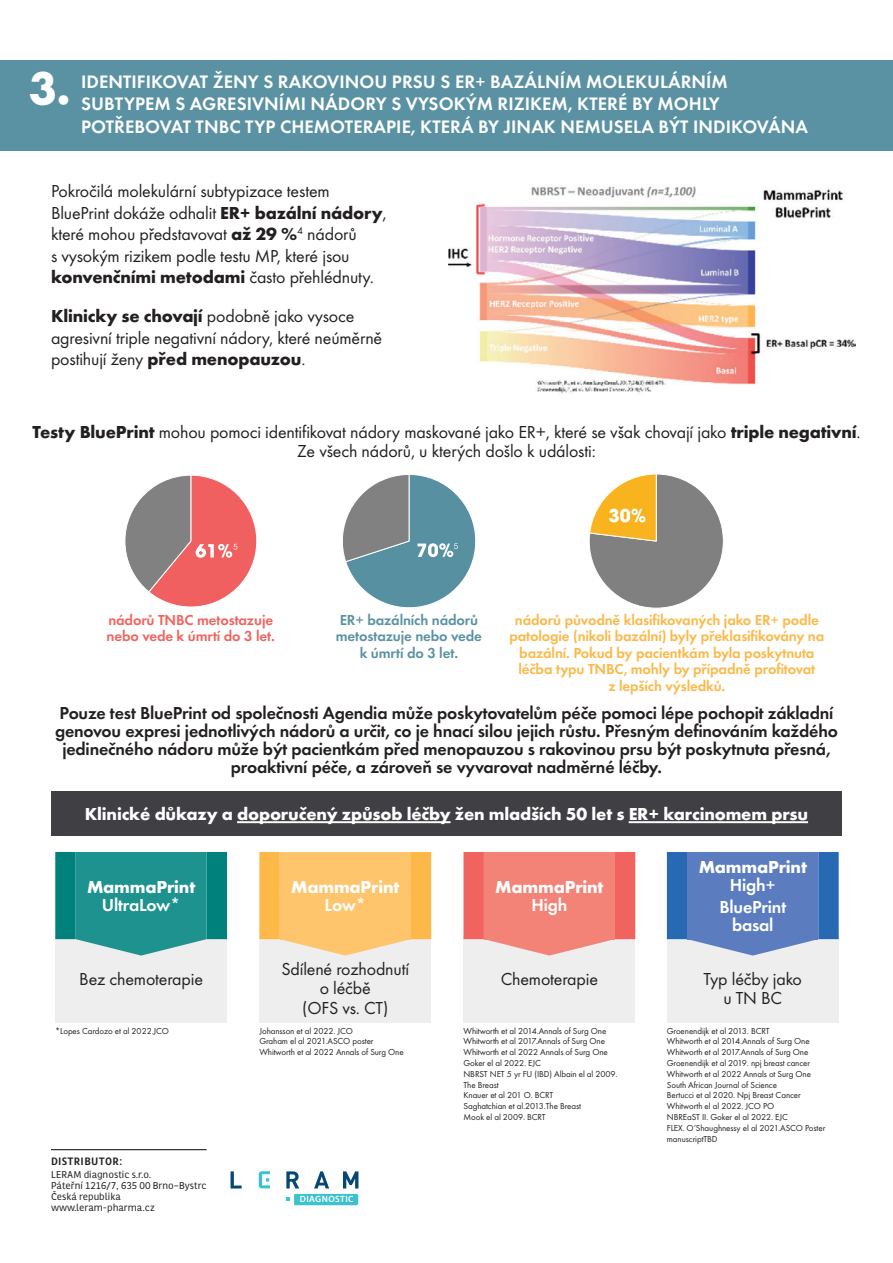
<style>
.page{position:relative;width:893px;height:1263px;background:#fff}
.page>*{position:absolute;margin:0;border:0;box-sizing:border-box;transform-origin:0 0}
.t1{font:700 46.95px "Futura TOT";color:#fff}
.t2{font:600 18.75px/22.5px "Futura TOT";letter-spacing:.005em;color:#fff}
.t3{font:18px/21.6px "Futura TOT";letter-spacing:-.01em;color:#231f20;text-align:center}
.t4{font:600 18px/18px "Futura TOT";letter-spacing:-.01em;color:#231f20;text-align:center}
.t5{font:700 18px "Futura TOT";letter-spacing:-.01em;color:#fff}
.t6{font:600 18px/22.2px "Futura TOT";letter-spacing:-.01em;color:#fff;text-align:center}
.t7{font:600 15px/16.5px "Futura TOT";letter-spacing:-.01em;color:#fcb848;text-align:center}
.t8{font:600 15px/16.5px "Futura TOT";letter-spacing:-.01em;color:#5a92a3;text-align:center}
.t9{font:600 15px/16.5px "Futura TOT";letter-spacing:-.01em;color:#f1635f}
.t10{font:700 10.05px "Multi Text";letter-spacing:.04em;color:#231f20}
.t11{font:9.3px/11.1px "Multi Text";color:#231f20}
.t12{font:600 9.15px "Myriad Pro";letter-spacing:.04em;color:#fff}
.t13{font:9px/10.8px "Futura TOT";letter-spacing:-.01em;color:#231f20}
.s1{font-weight:700}
</style>
<div class="page">
<div style="left:0;top:60px;width:893px;height:91px;background:#5a92a3"></div>
<svg style="left:125px;top:475px;width:132px;height:132px"></svg>
<svg style="left:343px;top:474px;width:133px;height:134px"></svg>
<svg style="left:589px;top:474px;width:134px;height:134px"></svg>
<div style="left:51px;top:792px;width:791px;height:44px;background:#3f3f44"></div>
<hr style="left:237px;top:821px;width:214px;height:2px;background:#fff">
<hr style="left:629px;top:821px;width:179px;height:2px;background:#fff">
<div style="left:55px;top:935px;width:172px;height:87px;background:#eeeeef"></div>
<svg style="left:55px;top:852px;width:172px;height:103px;background:#2d9895"></svg>
<div style="left:259px;top:935px;width:172px;height:87px;background:#eeeeef"></div>
<svg style="left:259px;top:852px;width:172px;height:103px"></svg>
<div style="left:280px;top:852px;width:131px;height:87px;background:#fec56d"></div>
<div style="left:463px;top:935px;width:172px;height:87px;background:#eeeeef"></div>
<svg style="left:463px;top:852px;width:172px;height:103px"></svg>
<div style="left:667px;top:935px;width:172px;height:87px;background:#eeeeef"></div>
<svg style="left:667px;top:852px;width:172px;height:103px"></svg>
<div style="left:687px;top:852px;width:131px;height:87px;background:#5b7dbf"></div>
<div style="left:484px;top:852px;width:131px;height:87px;background:#f48377"></div>
<img style="left:448px;top:186px;width:407px;height:207px">
<hr style="left:51px;top:1149px;width:156px;height:1px;background:#231f20">
<svg style="left:231px;top:1171px;width:11px;height:17px"></svg>
<svg style="left:259px;top:1171px;width:11px;height:17px"></svg>
<svg style="left:286px;top:1171px;width:13px;height:17px"></svg>
<svg style="left:314px;top:1171px;width:15px;height:17px"></svg>
<svg style="left:343px;top:1171px;width:15px;height:17px"></svg>
<svg style="left:286px;top:1194px;width:72px;height:11px"></svg>
<h1 class="t1" style="left:29px;top:59px;width:43px">3.</h1>
<h2 class="t2" style="left:81px;top:70px;width:728px">IDENTIFIKOVAT ŽENY S RAKOVINOU PRSU S ER+ BAZÁLNÍM MOLEKULÁRNÍM<br>SUBTYPEM S AGRESIVNÍMI NÁDORY S VYSOKÝM RIZIKEM, KTERÉ BY MOHLY<br>POTŘEBOVAT TNBC TYP CHEMOTERAPIE, KTERÁ BY JINAK NEMUSELA BÝT INDIKOVÁNA</h2>
<h3 class="t3" style="left:51px;top:180px;width:337px;text-align:left">Pokročilá molekulární subtypizace testem BluePrint dokáže odhalit <span class="s1">ER+ bazální nádory</span>, které mohou představovat <span class="s1">až 29 %</span><sup>4</sup> nádorů<br>s vysokým rizikem podle testu MP, které jsou <span class="s1">konvenčními metodami</span> často přehlédnuty.</h3>
<h3 class="t3" style="left:51px;top:305px;width:333px;text-align:left"><span class="s1">Klinicky se chovají</span> podobně jako vysoce agresivní triple negativní nádory, které neúměrně postihují ženy <span class="s1">před menopauzou</span>.</h3>
<h3 class="t3" style="left:32px;top:422px;width:830px;line-height:19.5px"><span class="s1">Testy BluePrint</span> mohou pomoci identifikovat nádory maskované jako ER+, které se však chovají jako <span class="s1">triple negativní</span>.<br>Ze všech nádorů, u kterých došlo k události:</h3>
<h3 class="t9" style="left:107px;top:611px;width:170px">nádorů TNBC metostazuje nebo vede k úmrtí do 3 let.</h3>
<h3 class="t8" style="left:336px;top:611px;width:148px">ER+ bazálních nádorů metostazuje nebo vede k úmrtí do 3 let.</h3>
<h3 class="t7" style="left:509px;top:611px;width:316px">nádorů původně klasifikovaných jako ER+ podle patologie (nikoli bazální) byly překlasifikovány na bazální. Pokud by pacientkám byla poskytnuta léčba typu TNBC, mohly by případně profitovat<br>z lepších výsledků.</h3>
<p class="t4" style="left:55px;top:704px;width:784px">Pouze test BluePrint od společnosti Agendia může poskytovatelům péče pomoci lépe pochopit základní genovou expresi jednotlivých nádorů a určit, co je hnací silou jejich růstu. Přesným definováním každého jedinečného nádoru může být pacientkám před menopauzou s rakovinou prsu být poskytnuta přesná, proaktivní péče, a zároveň se vyvarovat nadměrné léčby.</p>
<h3 class="t5" style="left:85px;top:803px;width:725px">Klinické důkazy a doporučený způsob léčby žen mladších 50 let s ER+ karcinomem prsu</h3>
<h3 class="t5" style="left:87px;top:876px;width:110px">MammaPrint</h3>
<h3 class="t6" style="left:102px;top:894px;width:80px">UltraLow*</h3>
<h3 class="t3" style="left:79px;top:968px;width:125px">Bez chemoterapie</h3>
<p class="t13" style="left:55px;top:1025px;width:115px">*Lopes Cardozo et al 2022.JCO</p>
<p class="t10" style="left:51px;top:1153px;width:73px">DISTRIBUTOR:</p>
<p class="t11" style="left:51px;top:1167px;width:157px">LERAM diagnostic s.r.o.<br>Páteřní 1216/7, 635 00 Brno–Bystrc<br>Česká republika www.leram‑pharma.cz</p>
<h3 class="t5" style="left:291px;top:876px;width:110px">MammaPrint</h3>
<h3 class="t6" style="left:325px;top:894px;width:43px">Low*</h3>
<h3 class="t3" style="left:281px;top:959px;width:129px;line-height:19.5px">Sdílené rozhodnutí o léčbě<br>(OFS vs. CT)</h3>
<p class="t13" style="left:259px;top:1025px;width:146px">Johansson et al 2022. JCO<br>Graham el al 2021.ASCO poster<br>Whitworth et al 2022 Annals of Surg One</p>
<p class="t12" style="left:300px;top:1194px;width:55px">DIAGNOSTIC</p>
<h3 class="t5" style="left:495px;top:876px;width:110px">MammaPrint</h3>
<h3 class="t6" style="left:531px;top:894px;width:37px">High</h3>
<h3 class="t3" style="left:501px;top:968px;width:99px">Chemoterapie</h3>
<p class="t13" style="left:463px;top:1025px;width:156px">Whitworth et al 2014.Annals of Surg One<br>Whitworth et al 2017.Annals of Surg One<br>Whitworth et al 2022 Annals of Surg One<br>Goker el al 2022. EJC<br>NBRST NET 5 yr FU (IBD) Albain el al 2009.<br>The Breast<br>Knauer et al 201 O. BCRT<br>Saghatchian et al.2013.The Breast<br>Mook el al 2009. BCRT</p>
<h3 class="t5" style="left:699px;top:856px;width:110px">MammaPrint</h3>
<h3 class="t6" style="left:719px;top:874px;width:68px">High+<br>BluePrint</h3>
<h3 class="t6" style="left:732px;top:914px;width:43px">basal</h3>
<h3 class="t3" style="left:704px;top:969px;width:100px;line-height:19.5px">Typ léčby jako u TN BC</h3>
<p class="t13" style="left:667px;top:1025px;width:160px">Groenendijk et al 2013. BCRT<br>Whitworth et al 2014.Annals of Surg One Whitworth et al 2017.Annals of Surg One Groenendijk et al 2019. npj breast cancer Whitworth et al 2022 Annals ot Surg One South African Journal of Science<br>Bertucci et al 2020. Npj Breast Cancer Whitworth el al 2022. JCO PO<br>NBREaST II. Goker el al 2022. EJC<br>FLEX. O‘Shaughnessy el al 2021.ASCO Poster manuscriptTBD</p>
</div>
